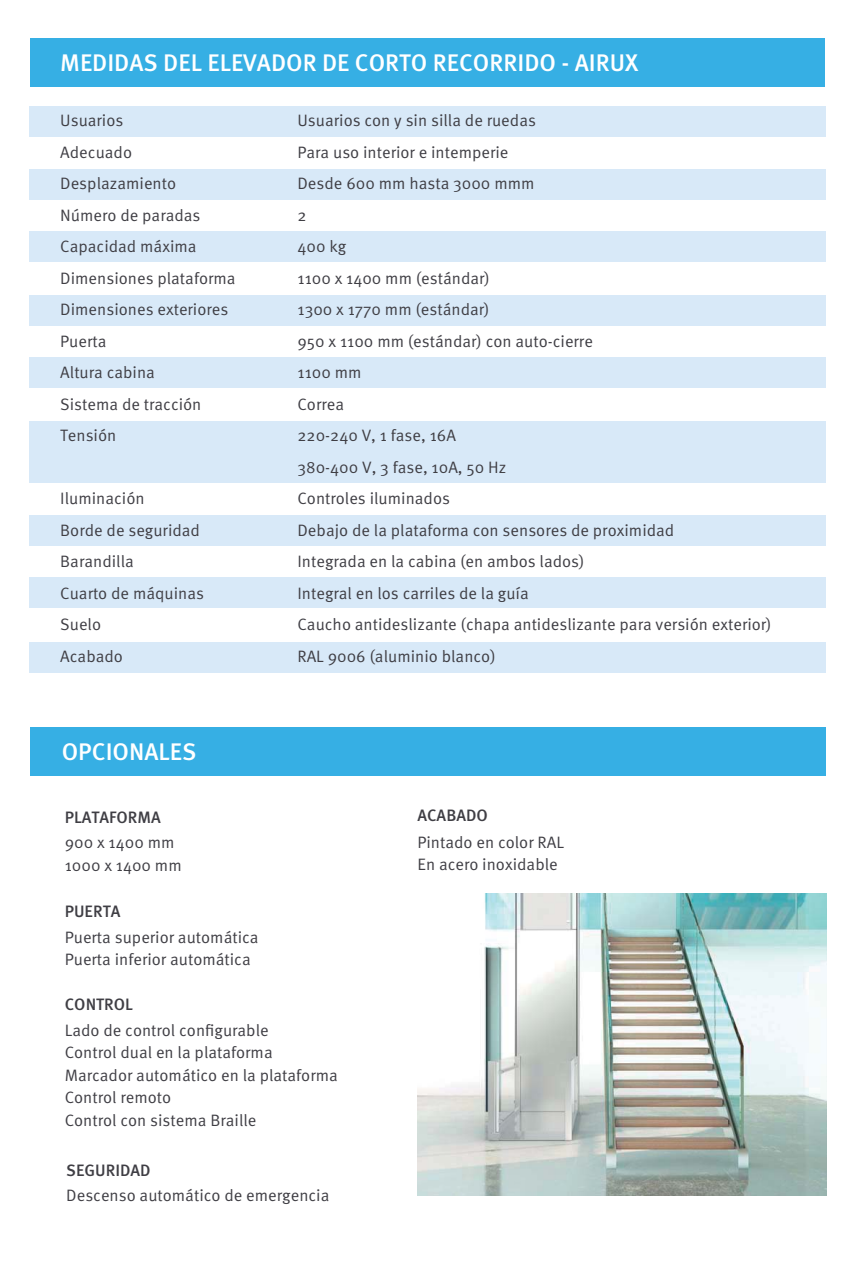
<style>
.page{position:relative;width:862px;height:1269px;background:#fff}
.page>*{position:absolute;margin:0;border:0;box-sizing:border-box;transform-origin:0 0}
.t1{font:500 24px "Meta Pro";color:#fff}
.t2{font:16.5px/31.5px "Meta Pro";color:#3f3e44}
.t3{font:500 16.5px "Meta Pro";color:#3f3e44}
</style>
<div class="page">
<img style="left:417px;top:893px;width:409px;height:302px">
<div style="left:30px;top:39px;width:794px;height:48px;background:#36afe4"></div>
<div style="left:30px;top:727px;width:795px;height:48px;background:#36afe4"></div>
<div style="left:29px;top:106px;width:796px;height:30px;background:#d8e9f8"></div>
<div style="left:29px;top:169px;width:796px;height:30px;background:#d8e9f8"></div>
<div style="left:29px;top:231px;width:796px;height:30px;background:#d8e9f8"></div>
<div style="left:29px;top:295px;width:796px;height:30px;background:#d8e9f8"></div>
<div style="left:29px;top:357px;width:796px;height:30px;background:#d8e9f8"></div>
<div style="left:29px;top:515px;width:796px;height:30px;background:#d8e9f8"></div>
<div style="left:29px;top:578px;width:796px;height:30px;background:#d8e9f8"></div>
<div style="left:29px;top:642px;width:796px;height:30px;background:#d8e9f8"></div>
<div style="left:29px;top:421px;width:796px;height:62px;background:#d8e9f8"></div>
<h1 class="t1" style="left:60px;top:49px;width:579px">MEDIDAS DEL ELEVADOR DE CORTO RECORRIDO - AIRUX</h1>
<p class="t2" style="left:60px;top:107px;width:177px">Usuarios<br>Adecuado<br>Desplazamiento<br>Número de paradas<br>Capacidad máxima<br>Dimensiones plataforma<br>Dimensiones exteriores<br>Puerta<br>Altura cabina<br>Sistema de tracción<br>Tensión</p>
<p class="t2" style="left:60px;top:485px;width:145px">Iluminación<br>Borde de seguridad<br>Barandilla<br>Cuarto de máquinas<br>Suelo<br>Acabado</p>
<h1 class="t1" style="left:62px;top:737px;width:136px">OPCIONALES</h1>
<p class="t3" style="left:65px;top:807px;width:98px">PLATAFORMA</p>
<p class="t2" style="left:65px;top:833px;width:118px;line-height:22.5px">900 x 1400 mm<br>1000 x 1400 mm</p>
<p class="t3" style="left:65px;top:901px;width:57px">PUERTA</p>
<p class="t2" style="left:65px;top:923px;width:195px">Puerta superior automática</p>
<p class="t2" style="left:297px;top:107px;width:475px">Usuarios con y sin silla de ruedas<br>Para uso interior e intemperie<br>Desde 600 mm hasta 3000 mmm<br>2<br>400 kg<br>1100 x 1400 mm (estándar)<br>1300 x 1770 mm (estándar)<br>950 x 1100 mm (estándar) con auto-cierre<br>1100 mm<br>Correa<br>220-240 V, 1 fase, 16A<br>380-400 V, 3 fase, 10A, 50 Hz<br>Controles iluminados<br>Debajo de la plataforma con sensores de proximidad<br>Integrada en la cabina (en ambos lados)<br>Integral en los carriles de la guía<br>Caucho antideslizante (chapa antideslizante para versión exterior)<br>RAL 9006 (aluminio blanco)</p>
<p class="t3" style="left:417px;top:805px;width:72px">ACABADO</p>
<p class="t2" style="left:417px;top:833px;width:148px;line-height:22.5px">Pintado en color RAL<br>En acero inoxidable</p>
<p class="t2" style="left:65px;top:945px;width:187px">Puerta inferior automática</p>
<p class="t3" style="left:65px;top:994px;width:70px">CONTROL</p>
<p class="t2" style="left:65px;top:1020px;width:274px;line-height:22.5px">Lado de control configurable<br>Control dual en la plataforma<br>Marcador automático en la plataforma<br>Control remoto<br>Control con sistema Braille</p>
<p class="t3" style="left:66px;top:1160px;width:86px">SEGURIDAD</p>
<p class="t2" style="left:66px;top:1181px;width:264px">Descenso automático de emergencia</p>
</div>
